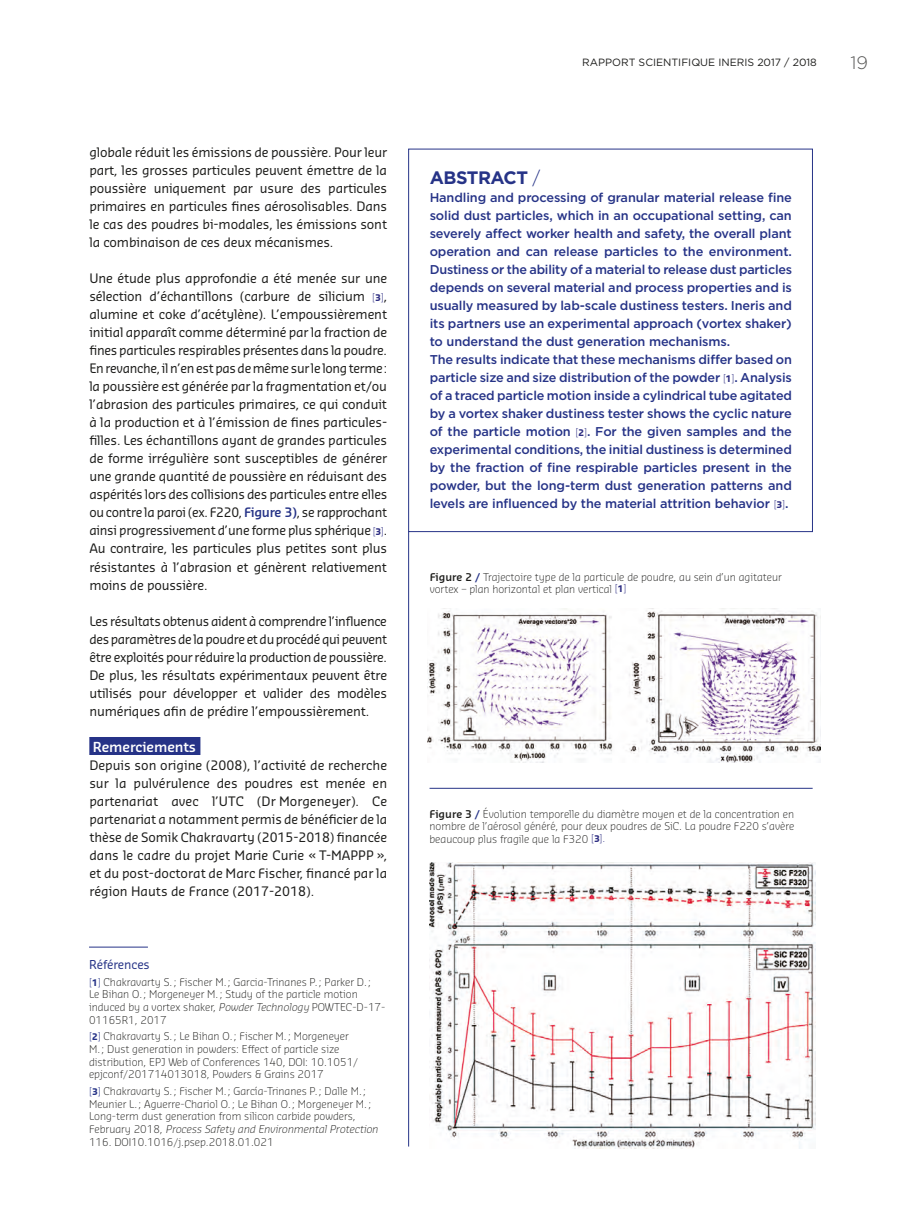
<style>
.page{position:relative;width:902px;height:1221px;background:#fff}
.page>*{position:absolute;margin:0;border:0;box-sizing:border-box;transform-origin:0 0}
.t1{font:700 18px "Gotham";letter-spacing:-.025em;color:#263387}
.t2{font:300 18px "Gotham";color:#575756}
.t3{font:600 13.5px "Sansa Pro";letter-spacing:-.01em;color:#fff}
.t4{font:12.75px/18px "Sansa Pro";letter-spacing:-.01em;color:#1d1d1b;text-align:justify}
.t5{font:500 12.75px/18px "Gotham";letter-spacing:-.01em;color:#263387}
.t6{font:12px "Sansa Pro";letter-spacing:-.01em;color:#263387}
.t7{font:300 10.5px/12.6px "Sansa Pro";color:#1d1d1b}
.t8{font:10.5px "Gotham";color:#1d1d1b}
.s1{font-weight:300;font-size:10.5px;color:#2d2d82}
.s2{font-weight:700;font-size:9px;color:#2d2d82}
.s3{font-weight:600;color:#263387}
.s4{color:#263387}
.s5{font-weight:700;font-size:9px;color:#263387}
.s6{font-style:italic}
.s7{font-weight:300}
.s8{font-family:"Sansa Pro";font-weight:300;font-size:10.5px;color:#2d2d82}
.s9{font-family:"Sansa Pro";font-weight:700;font-size:9px;color:#2d2d82}
.s10{font-weight:600}
.s11{color:#2d2d82}
</style>
<div class="page">
<div style="left:89px;top:737px;width:111px;height:18px;background:#263387"></div>
<hr style="left:408px;top:531px;width:1px;height:615px;background:#263387">
<hr style="left:89px;top:946px;width:59px;height:1px;background:#263387">
<img style="left:427px;top:608px;width:393px;height:154px">
<img style="left:429px;top:862px;width:386px;height:286px">
<hr style="left:429px;top:788px;width:383px;height:1px;background:#263387">
<p class="t4" style="left:89px;top:143px;width:299px">globale réduit les émissions de poussière. Pour leur part, les grosses particules peuvent émettre de la poussière uniquement par usure des particules primaires en particules fines aérosolisables. Dans le cas des poudres bi-modales, les émissions sont la combinaison de ces deux mécanismes.</p>
<p class="t4" style="left:89px;top:269px;width:299px">Une étude plus approfondie a été menée sur une sélection d’échantillons (carbure de silicium <span class="s1">[</span><span class="s2">3</span><span class="s1">]</span>, alumine et coke d’acétylène). L’empoussièrement initial apparaît comme déterminé par la fraction de fines particules respirables présentes dans la poudre.<br>En revanche, il n’en est pas de même sur le long terme: la poussière est générée par la fragmentation et/ou l’abrasion des particules primaires, ce qui conduit à la production et à l’émission de fines particules&shy;filles. Les échantillons ayant de grandes particules de forme irrégulière sont susceptibles de générer une grande quantité de poussière en réduisant des aspérités lors des collisions des particules entre elles ou contre la paroi (ex. F220, <span class="s3">Figure 3)</span>, se rapprochant ainsi progressivement d’une forme plus sphérique <span class="s1">[</span><span class="s2">3</span><span class="s1">]</span>.<br>Au contraire, les particules plus petites sont plus résistantes à l’abrasion et génèrent relativement moins de poussière.</p>
<p class="t4" style="left:89px;top:611px;width:299px">Les résultats obtenus aident à comprendre l’influence des paramètres de la poudre et du procédé qui peuvent être exploités pour réduire la production de poussière.<br>De plus, les résultats expérimentaux peuvent être utilisés pour développer et valider des modèles numériques afin de prédire l’empoussièrement.</p>
<p class="t3" style="left:93px;top:737px;width:105px">Remerciements</p>
<p class="t4" style="left:89px;top:755px;width:299px">Depuis son origine (2008), l’activité de recherche sur la pulvérulence des poudres est menée en partenariat avec l’UTC (Dr Morgeneyer). Ce partenariat a notamment permis de bénéficier de la thèse de Somik Chakravarty (2015-2018) financée dans le cadre du projet Marie Curie « T-MAPPP », et du post-doctorat de Marc Fischer, financé par la région Hauts de France (2017-2018).</p>
<p class="t6" style="left:89px;top:956px;width:62px">Références</p>
<p class="t7" style="left:89px;top:975px;width:298px"><span class="s4">[</span><span class="s5">1</span><span class="s4">]</span> Chakravarty S.; Fischer M.; Garcia-Trinanes P.; Parker D.;<br>Le Bihan O.; Morgeneyer M.; Study of the particle motion induced by a vortex shaker, <span class="s6">PowderTechnology</span> POWTEC-D-17- 01165R1, 2017</p>
<p class="t7" style="left:89px;top:1029px;width:270px"><span class="s4">[</span><span class="s5">2</span><span class="s4">]</span> Chakravarty S.; Le Bihan O.; Fischer M.; Morgeneyer M.; Dust generation in powders: Effect of particle size distribution, EPJ Web of Conferences 140, DOI: 10.1051/ epjconf/201714013018, Powders &amp; Grains 2017</p>
<p class="t7" style="left:89px;top:1084px;width:293px"><span class="s4">[</span><span class="s5">3</span><span class="s4">]</span> Chakravarty S.; Fischer M.; García-Trinanes P.; Dalle M.; Meunier L.; Aguerre-Chariol O.; Le Bihan O.; Morgeneyer M.; Long-term dust generation from silicon carbide powders,<br>F e b r u a r y 2 0 1 8 , <span class="s6">Process Safety and EnvironmentalProtection </span>116. DOI10.1016/j.psep.2018.01.021</p>
<p class="t8" style="left:582px;top:56px;width:236px">RAPPORT SCIENTIFIQUE INERIS 2017 / 2018</p>
<h1 class="t2" style="left:850px;top:52px;width:19px">19</h1>
<h1 class="t1" style="left:429px;top:166px;width:113px">ABSTRACT <span class="s7">/</span></h1>
<p class="t5" style="left:429px;top:188px;width:364px">Handling and processing of granular material release fine solid dust particles, which in an occupational setting, can severely affect worker health and safety, the overall plant operation and can release particles to the environment.<br>Dustiness or the ability of a material to release dust particles depends on several material and process properties and is usually measured by lab-scale dustiness testers. Ineris and its partners use an experimental approach (vortex shaker) to understand the dust generation mechanisms.<br>The results indicate that these mechanisms differ based on particle size and size distribution of the powder <span class="s8">[</span><span class="s9">1</span><span class="s8">]</span>. Analysis of a traced particle motion inside a cylindrical tube agitated by a vortex shaker dustiness tester shows the cyclic nature of the particle motion <span class="s8">[</span><span class="s9">2</span><span class="s8">]</span>. For the given samples and the experimental conditions, the initial dustiness is determined by the fraction of fine respirable particles present in the powder, but the long-term dust generation patterns and levels are influenced by the material attrition behavior <span class="s8">[</span><span class="s9">3</span><span class="s8">]</span>.</p>
<p class="t7" style="left:429px;top:570px;width:353px"><span class="s10">Figure 2</span> <span class="s3">/</span> Trajectoire type de la particule de poudre, au sein d’un agitateur vortex – plan horizontal et plan vertical <span class="s11">[</span><span class="s2">1</span><span class="s11">]</span></p>
<p class="t7" style="left:429px;top:806px;width:366px;text-align:justify"><span class="s10">Figure 3</span> <span class="s3">/</span> Évolution temporelle du diamètre moyen et de la concentration en nombre de l’aérosol généré, pour deux poudres de SiC. La poudre F220 s’avère beaucoup plus fragile que la F320 <span class="s11">[</span><span class="s2">3</span><span class="s11">].</span></p>
</div>
